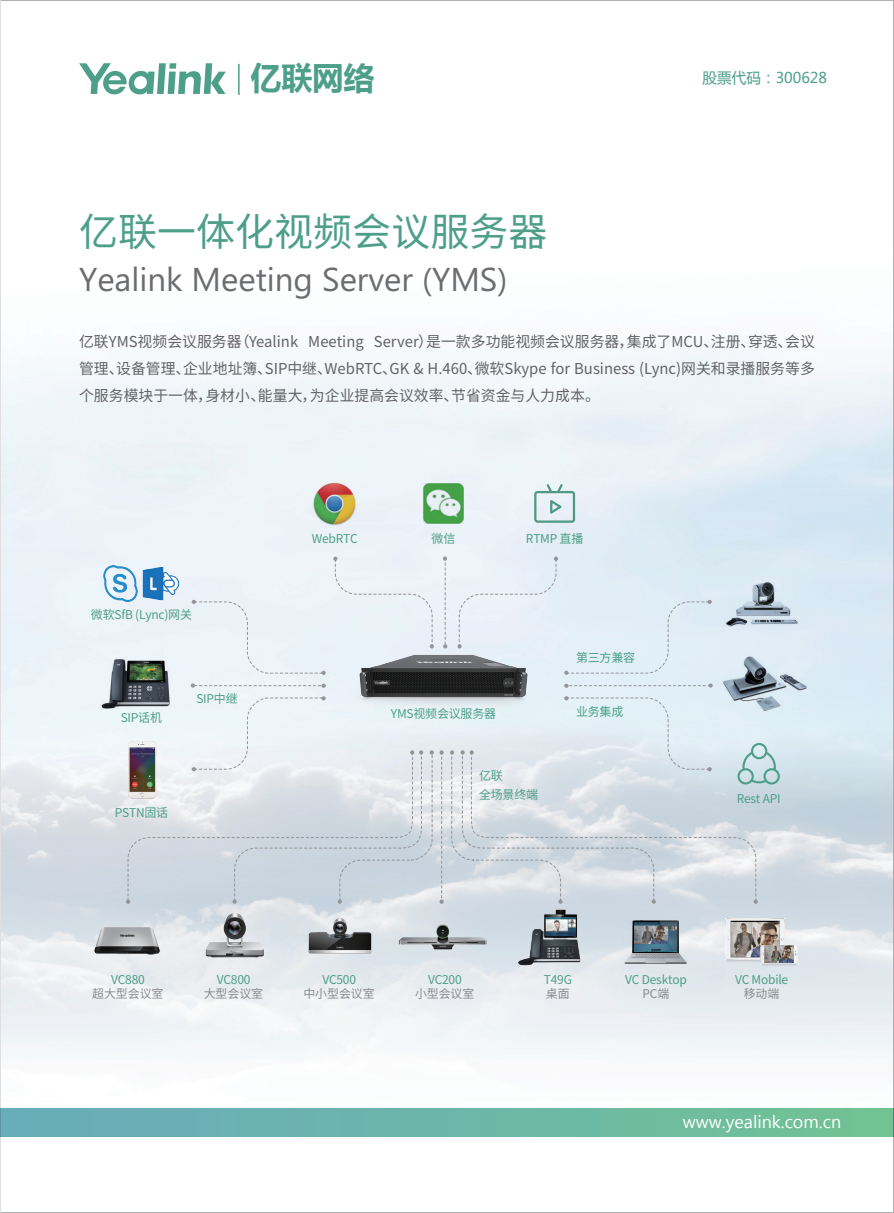
<style>
.page{position:relative;width:894px;height:1213px;background:#fff}
.page>*{position:absolute;margin:0;border:0;box-sizing:border-box;transform-origin:0 0}
.t1{font:39px "Source Han Sans CN";color:#4d9f89}
.t2{font:33px "Microsoft Phags Pa";color:#6c6d70}
.t3{font:700 31.35px "Microsoft Ya Hei";color:#4d9f89}
.t4{font:17.85px "Lao UI";color:#fff}
.t5{font:15px/27px "Source Han Sans CN";color:#636366;text-align:justify}
.t6{font:14.7px "Microsoft Ya Hei";color:#4d9f89}
.t7{font:12.15px/19.2px "Source Han Sans CN";letter-spacing:-.02em;color:#4d9f89}
.t8{font:12px "Source Han Sans CN";color:#8a8c8f}
</style>
<div class="page">
<img style="left:2px;top:341px;width:889px;height:796px">
<svg style="left:0;top:0;width:1px;height:1212px"></svg>
<img style="left:327px;top:645px;width:232px;height:71px">
<img style="left:101px;top:657px;width:72px;height:54px">
<img style="left:514px;top:908px;width:71px;height:58px">
<img style="left:622px;top:920px;width:67px;height:44px">
<img style="left:631px;top:920px;width:50px;height:30px">
<img style="left:632px;top:920px;width:27px;height:32px">
<img style="left:634px;top:922px;width:25px;height:28px">
<img style="left:634px;top:944px;width:25px;height:5px">
<img style="left:659px;top:920px;width:19px;height:32px">
<img style="left:725px;top:918px;width:59px;height:41px">
<svg style="left:726px;top:959px;width:70px;height:10px"></svg>
<img style="left:759px;top:944px;width:38px;height:19px">
<img style="left:721px;top:563px;width:81px;height:81px">
<img style="left:722px;top:655px;width:85px;height:56px">
<svg style="left:564px;top:683px;width:148px;height:4px"></svg>
<div style="left:564px;top:599px;width:147px;height:75px;background:#e1eef7"></div>
<svg style="left:191px;top:683px;width:135px;height:4px"></svg>
<div style="left:192px;top:599px;width:134px;height:75px;background:#ecf2f9"></div>
<svg style="left:443px;top:556px;width:4px;height:92px"></svg>
<div style="left:333px;top:556px;width:101px;height:92px;background:#ecf2f9"></div>
<div style="left:457px;top:556px;width:101px;height:92px;background:#e9f0f8"></div>
<svg style="left:450px;top:696px;width:326px;height:207px;background:#d8e1e7"></svg>
<div style="left:750px;top:742px;width:17px;height:17px;border:2px solid #4d9f89;border-radius:50%"></div>
<div style="left:737px;top:768px;width:16px;height:16px;border:2px solid #4d9f89;border-radius:50%"></div>
<div style="left:763px;top:768px;width:16px;height:16px;border:2px solid #4d9f89;border-radius:50%"></div>
<img style="left:120px;top:735px;width:6px;height:63px">
<img style="left:311px;top:480px;width:46px;height:46px">
<img style="left:102px;top:565px;width:37px;height:36px">
<img style="left:141px;top:563px;width:40px;height:41px">
<img style="left:423px;top:483px;width:40px;height:40px">
<svg style="left:534px;top:484px;width:41px;height:38px;background:#c5dbdc"></svg>
<svg style="left:126px;top:696px;width:317px;height:207px;background:#d8dfe5"></svg>
<div style="left:0;top:1108px;width:893px;height:28px;background:linear-gradient(to right,#69abbd,#71c294)"></div>
<hr style="left:238px;top:64px;width:1px;height:31px;background:#4d9f89">
<svg style="left:79px;top:63px;width:147px;height:31px"></svg>
<img style="left:393px;top:918px;width:100px;height:40px">
<img style="left:287px;top:907px;width:106px;height:59px">
<img style="left:199px;top:910px;width:68px;height:51px">
<img style="left:88px;top:922px;width:77px;height:37px">
<h3 class="t3" style="left:250px;top:56px;width:125px">亿联网络</h3>
<p class="t6" style="left:702px;top:67px;width:126px">股票代码：300628</p>
<h1 class="t1" style="left:79px;top:210px;width:469px">亿联一体化视频会议服务器</h1>
<h2 class="t2" style="left:79px;top:256px;width:430px">Yealink Meeting Server (YMS)</h2>
<p class="t5" style="left:79px;top:328px;width:737px">亿联YMS视频会议服务器（Yealink Meeting Server）是一款多功能视频会议服务器，集成了MCU、注册、穿透、会议管理、设备管理、企业地址簿、SIP中继、WebRTC、GK &amp; H.460、微软Skype for Business (Lync)网关和录播服务等多个服务模块于一体，身材小、能量大，为企业提高会议效率、节省资金与人力成本。</p>
<p class="t7" style="left:91px;top:604px;width:102px">微软SfB (Lync)网关</p>
<p class="t7" style="left:121px;top:707px;width:43px">SIP话机</p>
<p class="t7" style="left:196px;top:688px;width:43px">SIP中继</p>
<p class="t7" style="left:115px;top:803px;width:55px">PSTN固话</p>
<p class="t7" style="left:311px;top:529px;width:47px">WebRTC</p>
<p class="t7" style="left:431px;top:529px;width:25px">微信</p>
<p class="t7" style="left:526px;top:529px;width:59px">RTMP 直播</p>
<p class="t7" style="left:391px;top:704px;width:107px">YMS视频会议服务器</p>
<p class="t7" style="left:479px;top:766px;width:61px">亿联<br>全场景终端</p>
<p class="t7" style="left:576px;top:648px;width:61px">第三方兼容</p>
<p class="t7" style="left:576px;top:702px;width:49px">业务集成</p>
<p class="t7" style="left:736px;top:789px;width:45px">Rest API</p>
<p class="t7" style="left:111px;top:969px;width:35px">VC880</p>
<p class="t7" style="left:217px;top:969px;width:35px">VC800</p>
<p class="t7" style="left:322px;top:969px;width:35px">VC500</p>
<p class="t7" style="left:428px;top:969px;width:35px">VC200</p>
<p class="t7" style="left:543px;top:969px;width:30px">T49G</p>
<p class="t7" style="left:625px;top:969px;width:63px">VC Desktop</p>
<p class="t7" style="left:734px;top:969px;width:55px">VC Mobile</p>
<p class="t8" style="left:92px;top:987px;width:73px">超大型会议室</p>
<p class="t8" style="left:204px;top:987px;width:61px">大型会议室</p>
<p class="t8" style="left:303px;top:987px;width:73px">中小型会议室</p>
<p class="t8" style="left:415px;top:987px;width:61px">小型会议室</p>
<p class="t8" style="left:546px;top:987px;width:25px">桌面</p>
<p class="t8" style="left:642px;top:987px;width:28px">PC端</p>
<p class="t8" style="left:743px;top:987px;width:37px">移动端</p>
<p class="t4" style="left:682px;top:1109px;width:160px">www.yealink.com.cn</p>
</div>
